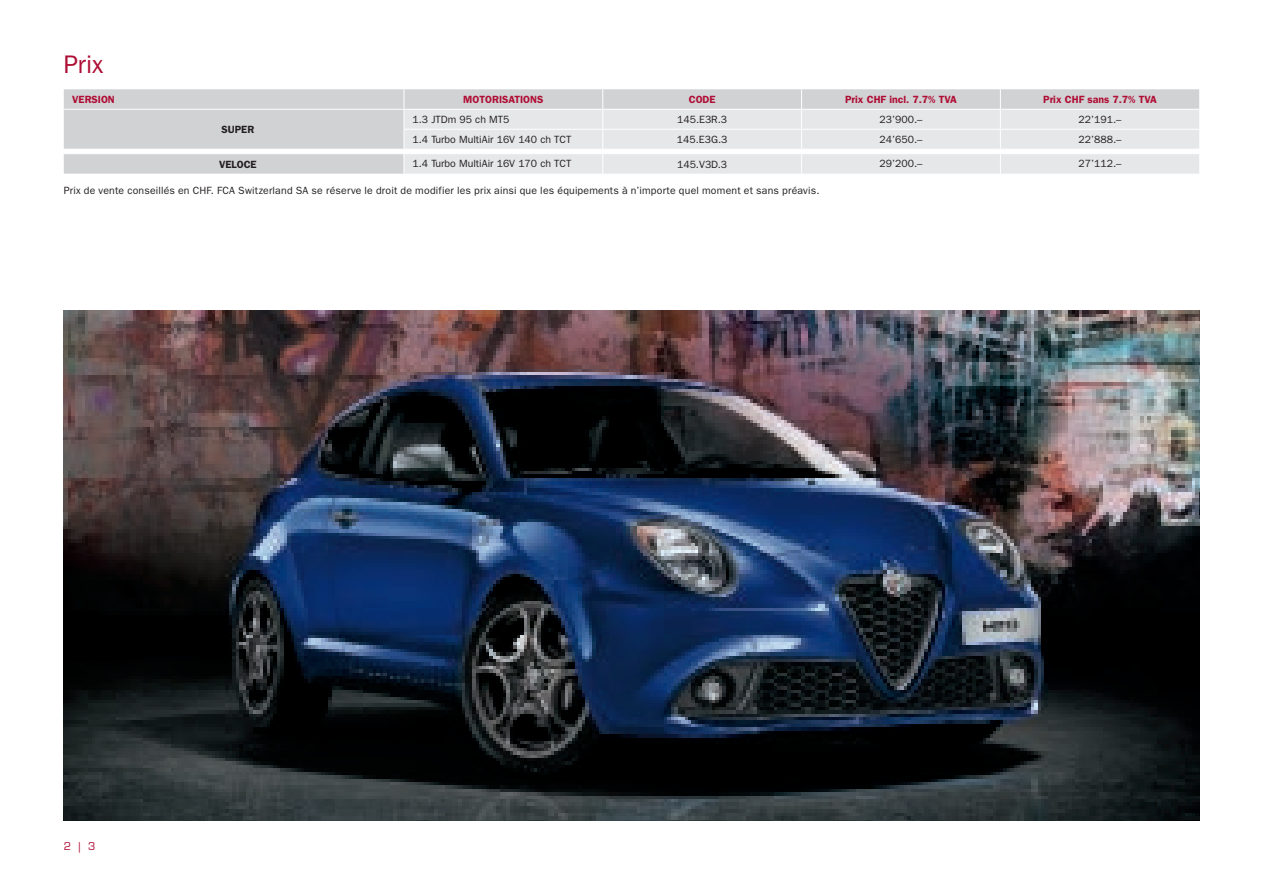
<style>
.page{position:relative;width:1263px;height:893px;background:#fff}
.page>*{position:absolute;margin:0;border:0;box-sizing:border-box;transform-origin:0 0}
.t1{font:25.5px "ITC Franklin Gothic Std";color:#af0d34}
.t2{font:10.5px "ITC Franklin Gothic Std";letter-spacing:.015em;color:#231f20}
.t3{font:600 10.5px "ITC Franklin Gothic Std";color:#af0d34}
.t4{font:10.5px "ITC Franklin Gothic Std";color:#231f20}
.t5{font:600 10.5px "ITC Franklin Gothic Std";color:#231f20}
.t6{font:10.5px "Eurostile LT Std";color:#af0d34}
.s1{font-style:inherit}
</style>
<div class="page">
<svg style="left:64px;top:89px;width:1135px;height:85px;background:#d3d3d5"></svg>
<div style="left:404px;top:110px;width:795px;height:64px;background:#e6e7e9"></div>
<hr style="left:64px;top:109px;width:340px;height:1px;background:#fff">
<hr style="left:404px;top:109px;width:199px;height:1px;background:#fff">
<hr style="left:603px;top:109px;width:198px;height:1px;background:#fff">
<hr style="left:801px;top:109px;width:199px;height:1px;background:#fff">
<hr style="left:1000px;top:109px;width:199px;height:1px;background:#fff">
<hr style="left:403px;top:129px;width:200px;height:1px;background:#fff">
<hr style="left:603px;top:129px;width:198px;height:1px;background:#fff">
<hr style="left:801px;top:129px;width:199px;height:1px;background:#fff">
<hr style="left:1000px;top:129px;width:199px;height:1px;background:#fff">
<hr style="left:64px;top:149px;width:340px;height:1px;background:#fff">
<hr style="left:404px;top:149px;width:199px;height:1px;background:#fff">
<hr style="left:603px;top:149px;width:198px;height:1px;background:#fff">
<hr style="left:801px;top:149px;width:199px;height:1px;background:#fff">
<hr style="left:1000px;top:149px;width:199px;height:1px;background:#fff">
<hr style="left:64px;top:153px;width:340px;height:1px;background:#fff">
<hr style="left:404px;top:153px;width:199px;height:1px;background:#fff">
<svg style="left:403px;top:89px;width:1px;height:85px"></svg>
<hr style="left:603px;top:153px;width:198px;height:1px;background:#fff">
<svg style="left:602px;top:89px;width:1px;height:85px"></svg>
<hr style="left:801px;top:153px;width:199px;height:1px;background:#fff">
<svg style="left:801px;top:89px;width:1px;height:85px"></svg>
<hr style="left:1000px;top:153px;width:199px;height:1px;background:#fff">
<svg style="left:1000px;top:89px;width:1px;height:85px"></svg>
<img style="left:64px;top:310px;width:1135px;height:511px">
<h1 class="t1" style="left:64px;top:49px;width:41px">Prix</h1>
<p class="t3" style="left:72px;top:93px;width:44px">VERSION</p>
<p class="t3" style="left:463px;top:93px;width:82px">MOTORISATIONS</p>
<p class="t3" style="left:689px;top:93px;width:28px">CODE</p>
<p class="t3" style="left:845px;top:93px;width:113px">Prix CHF incl. 7.7% TVA</p>
<p class="t3" style="left:1043px;top:93px;width:115px">Prix CHF sans 7.7% TVA</p>
<p class="t5" style="left:222px;top:123px;width:34px">SUPER</p>
<p class="t2" style="left:412px;top:113px;width:98px">1.3 JTDm 95 ch MT5</p>
<p class="t2" style="left:677px;top:114px;width:52px">145.E3R.3</p>
<p class="t4" style="left:879px;top:113px;width:45px">23<span class="s1">’</span>900.–</p>
<p class="t4" style="left:1078px;top:113px;width:45px">22<span class="s1">’</span>191.–</p>
<p class="t2" style="left:412px;top:133px;width:160px">1.4 Turbo MultiAir 16V 140 ch TCT</p>
<p class="t2" style="left:677px;top:134px;width:52px">145.E3G.3</p>
<p class="t2" style="left:879px;top:133px;width:45px">24’650.–</p>
<p class="t2" style="left:1078px;top:133px;width:45px">22’888.–</p>
<p class="t5" style="left:219px;top:158px;width:39px">VELOCE</p>
<p class="t2" style="left:412px;top:158px;width:160px">1.4 Turbo MultiAir 16V 170 ch TCT</p>
<p class="t2" style="left:677px;top:158px;width:52px">145.V3D.3</p>
<p class="t2" style="left:879px;top:158px;width:45px">29’200.–</p>
<p class="t2" style="left:1078px;top:158px;width:45px">27’112.–</p>
<p class="t2" style="left:64px;top:184px;width:757px">Prix de vente conseillés en CHF. FCA Switzerland SA se réserve le droit de modifier les prix ainsi que les équipements à n’importe quel moment et sans préavis.</p>
<p class="t6" style="left:64px;top:840px;width:33px">2 | 3</p>
</div>
